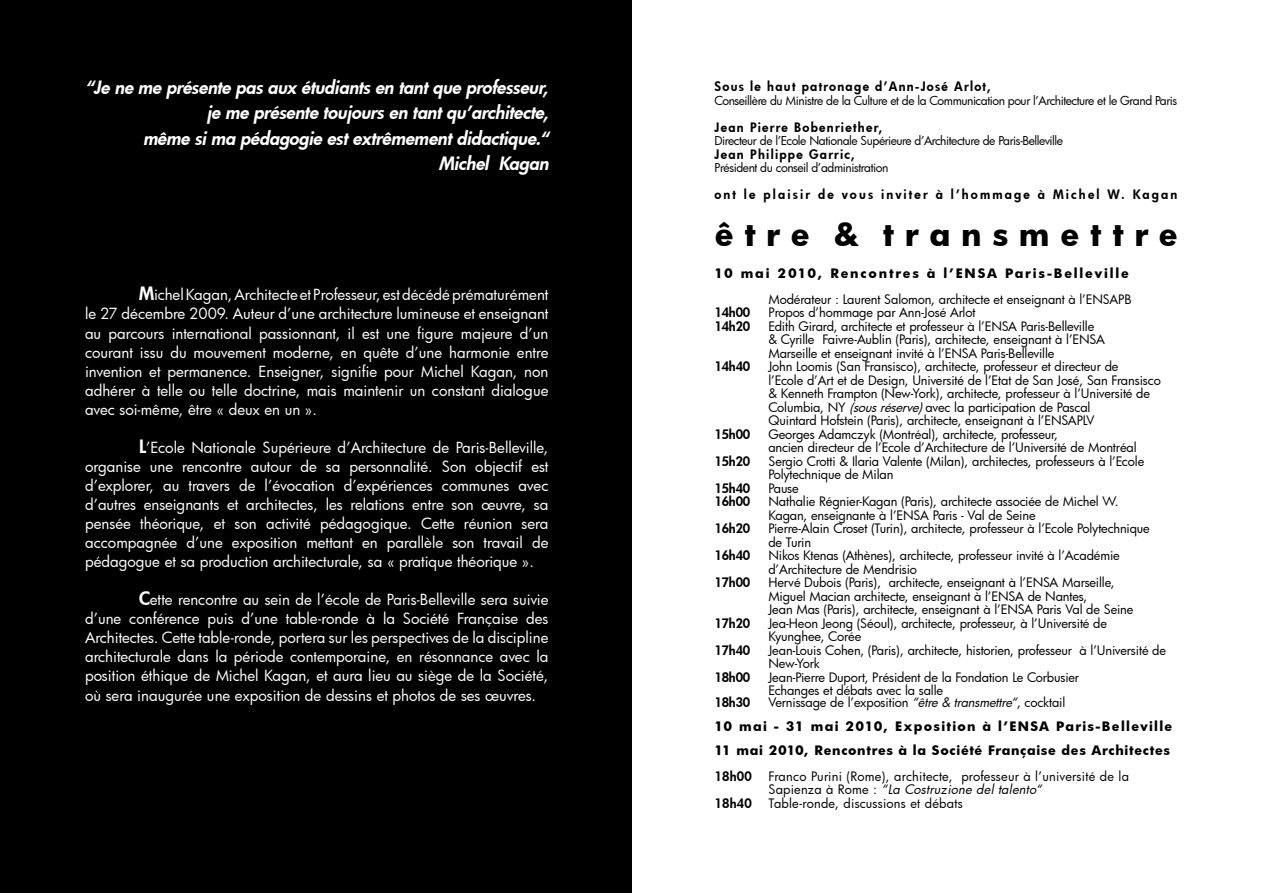
<style>
.page{position:relative;width:1263px;height:893px;background:#fff}
.page>*{position:absolute;margin:0;border:0;box-sizing:border-box;transform-origin:0 0}
.t1{font:700 31.05px "Futura";letter-spacing:.345em;color:#000}
.t2{font:italic 800 18px "Futura";color:#fff}
.t3{font:15px/19px "Futura";color:#fff;text-align:justify}
.t4{font:12.75px/13.5px "Futura";letter-spacing:-.01em;color:#000}
.t5{font:800 12.75px "Futura";letter-spacing:.1em;color:#000}
.t6{font:12.75px/13.5px "Futura";letter-spacing:.015em;color:#000}
.t7{font:700 12.75px "Futura";letter-spacing:.05em;color:#000}
.t8{font:700 12.75px "Futura";letter-spacing:.1em;color:#000}
.t9{font:800 12.75px "Futura";letter-spacing:.165em;color:#000}
.t10{font:700 12.75px "Futura";letter-spacing:.14em;color:#000}
.t11{font:12.75px "Futura";letter-spacing:.02em;color:#000}
.t12{font:12px "Futura";letter-spacing:-.035em;color:#000}
.s1{font-weight:800;font-size:18px}
.s2{font-style:italic}
</style>
<div class="page">
<div style="left:0;top:0;width:631px;height:893px;background:#000"></div>
<p class="t2" style="left:85px;top:75px;width:469px">“Je ne me présente pasaux étudiantsen tantque professeur,</p>
<p class="t2" style="left:207px;top:101px;width:347px">je me présente toujoursen tantqu’architecte,</p>
<p class="t2" style="left:143px;top:126px;width:411px">même sima pédagogie estextrêmementdidactique.“</p>
<p class="t2" style="left:439px;top:152px;width:116px">Michel Kagan</p>
<p class="t3" style="left:85px;top:285px;width:465px;text-indent:54px"><span class="s1">M</span>ichel Kagan, Architecte et Professeur, est décédé prématurément le 27 décembre 2009. Auteur d’une architecture lumineuse et enseignant au parcours international passionnant, il est une figure majeure d’un courant issu du mouvement moderne, en quête d’une harmonie entre invention et permanence. Enseigner, signifie pour Michel Kagan, non adhérer à telle ou telle doctrine, mais maintenir un constant dialogue avec soi-même, être « deux en un ».</p>
<p class="t3" style="left:85px;top:437px;width:465px;text-indent:54px"><span class="s1">L</span>’Ecole Nationale Supérieure d’Architecture de Paris-Belleville, organise une rencontre autour de sa personnalité. Son objectif est d’explorer, au travers de l’évocation d’expériences communes avec d’autres enseignants et architectes, les relations entre son œuvre, sa pensée théorique, et son activité pédagogique. Cette réunion sera accompagnée d’une exposition mettant en parallèle son travail de pédagogue et sa production architecturale, sa « pratique théorique ».</p>
<p class="t3" style="left:85px;top:590px;width:465px;text-indent:54px"><span class="s1">C</span>ette rencontre au sein de l’école de Paris-Belleville sera suivie d’une conférence puis d’une table-ronde à la Société Française des Architectes. Cette table-ronde, portera sur les perspectives de la discipline architecturale dans la période contemporaine, en résonnance avec la position éthique de Michel Kagan, et aura lieu au siège de la Société, où sera inaugurée une exposition de dessins et photos de ses œuvres.</p>
<p class="t5" style="left:714px;top:78px;width:278px">Sous le haut patronage d’Ann-José Arlot,</p>
<p class="t12" style="left:714px;top:92px;width:464px">Conseillère du Ministre de la Culture et de la Communication pour l’Architecture et le Grand Paris</p>
<p class="t5" style="left:714px;top:118px;width:170px">Jean Pierre Bobenriether,</p>
<p class="t12" style="left:714px;top:133px;width:350px">Directeur de l’Ecole Nationale Supérieure d’Architecture de Paris-Belleville</p>
<p class="t5" style="left:714px;top:145px;width:142px">Jean Philippe Garric,</p>
<p class="t12" style="left:714px;top:160px;width:175px">Président du conseil d’administration</p>
<p class="t9" style="left:714px;top:186px;width:465px">ont le plaisir de vous inviter à l’hommage à Michel W. Kagan</p>
<p class="t1" style="left:715px;top:212px;width:465px">être &amp; transmettre</p>
<p class="t10" style="left:714px;top:265px;width:416px">10 mai 2010, Rencontres à l’ENSA Paris-Belleville</p>
<p class="t4" style="left:768px;top:292px;width:365px">Modérateur : Laurent Salomon, architecte et enseignant à l’ENSAPB</p>
<p class="t5" style="left:714px;top:304px;width:37px">14h00</p>
<p class="t4" style="left:768px;top:306px;width:208px">Propos d’hommage par Ann-José Arlot</p>
<p class="t5" style="left:714px;top:318px;width:37px">14h20</p>
<p class="t4" style="left:768px;top:319px;width:327px">Edith Girard, architecte et professeur à l’ENSA Paris-Belleville</p>
<p class="t4" style="left:768px;top:333px;width:338px">&amp; Cyrille Faivre-Aublin (Paris), architecte, enseignant à l’ENSA<br>Marseille et enseignant invité à l’ENSA Paris-Belleville</p>
<p class="t5" style="left:714px;top:358px;width:37px">14h40</p>
<p class="t4" style="left:768px;top:360px;width:394px">John Loomis (San Fransisco), architecte, professeur et directeur de<br>l’Ecole d’Art et de Design, Université de l’Etat de San José, San Fransisco</p>
<p class="t4" style="left:768px;top:387px;width:383px">&amp; Kenneth Frampton (New-York), architecte, professeur à l’Université de</p>
<p class="t4" style="left:768px;top:400px;width:327px">Columbia, NY <span class="s2">(sousréserve)</span>avec la participation de Pascal<br>Quintard Hofstein (Paris), architecte, enseignant à l’ENSAPLV</p>
<p class="t5" style="left:714px;top:426px;width:37px">15h00</p>
<p class="t4" style="left:768px;top:427px;width:291px">Georges Adamczyk (Montréal), architecte, professeur,</p>
<p class="t4" style="left:768px;top:441px;width:370px">ancien directeur de l’Ecole d’Architecture de l’Université de Montréal</p>
<p class="t5" style="left:714px;top:453px;width:37px">15h20</p>
<p class="t4" style="left:768px;top:454px;width:377px">Sergio Crotti &amp; Ilaria Valente (Milan), architectes, professeurs à l’Ecole<br>Polytechnique de Milan</p>
<p class="t5" style="left:714px;top:480px;width:37px">15h40</p>
<p class="t4" style="left:768px;top:481px;width:32px">Pause</p>
<p class="t5" style="left:714px;top:493px;width:37px">16h00</p>
<p class="t4" style="left:768px;top:495px;width:352px">Nathalie Régnier-Kagan (Paris), architecte associée de Michel W.<br>Kagan, enseignante à l’ENSA Paris - Val de Seine</p>
<p class="t5" style="left:714px;top:520px;width:37px">16h20</p>
<p class="t4" style="left:768px;top:522px;width:383px">Pierre-Alain Croset (Turin), architecte, professeur à l’Ecole Polytechnique</p>
<p class="t4" style="left:768px;top:535px;width:44px">de Turin</p>
<p class="t5" style="left:714px;top:547px;width:37px">16h40</p>
<p class="t4" style="left:768px;top:549px;width:353px">Nikos Ktenas (Athènes), architecte, professeur invité à l’Académie d’Architecture de Mendrisio</p>
<p class="t5" style="left:714px;top:574px;width:37px">17h00</p>
<p class="t4" style="left:768px;top:576px;width:348px">Hervé Dubois (Paris), architecte, enseignant à l’ENSA Marseille,</p>
<p class="t4" style="left:768px;top:589px;width:321px">Miguel Macian architecte, enseignant à l’ENSA de Nantes,</p>
<p class="t4" style="left:768px;top:603px;width:366px">Jean Mas (Paris), architecte, enseignant à l’ENSA Paris Val de Seine</p>
<p class="t5" style="left:714px;top:615px;width:37px">17h20</p>
<p class="t4" style="left:768px;top:616px;width:340px">Jea-Heon Jeong (Séoul), architecte, professeur, à l’Université de<br>Kyunghee, Corée</p>
<p class="t5" style="left:714px;top:642px;width:37px">17h40</p>
<p class="t4" style="left:768px;top:643px;width:399px">Jean-Louis Cohen, (Paris), architecte, historien, professeur à l’Université de</p>
<p class="t4" style="left:768px;top:657px;width:53px">New-York</p>
<p class="t5" style="left:714px;top:669px;width:37px">18h00</p>
<p class="t4" style="left:768px;top:670px;width:312px">Jean-Pierre Duport, Président de la Fondation Le Corbusier</p>
<p class="t4" style="left:768px;top:684px;width:176px">Echanges et débats avec la salle</p>
<p class="t5" style="left:714px;top:694px;width:37px">18h30</p>
<p class="t4" style="left:768px;top:696px;width:298px">Vernissage de l’exposition <span class="s2">“être &amp; transmettre“</span>, cocktail</p>
<p class="t8" style="left:714px;top:718px;width:459px">10 mai - 31 mai 2010, Exposition à l’ENSA Paris-Belleville</p>
<p class="t7" style="left:714px;top:742px;width:457px">11 mai 2010, Rencontres à la Société Française des Architectes</p>
<p class="t5" style="left:714px;top:768px;width:39px">18h00</p>
<p class="t6" style="left:768px;top:769px;width:362px">Franco Purini (Rome), architecte, professeur à l’université de la<br>S a p i e n za à Ro m e : <span class="s2">“La Costruzione del talento“</span></p>
<p class="t5" style="left:714px;top:795px;width:39px">18h40</p>
<p class="t11" style="left:768px;top:795px;width:196px">Table-ronde, discussions et débats</p>
</div>
